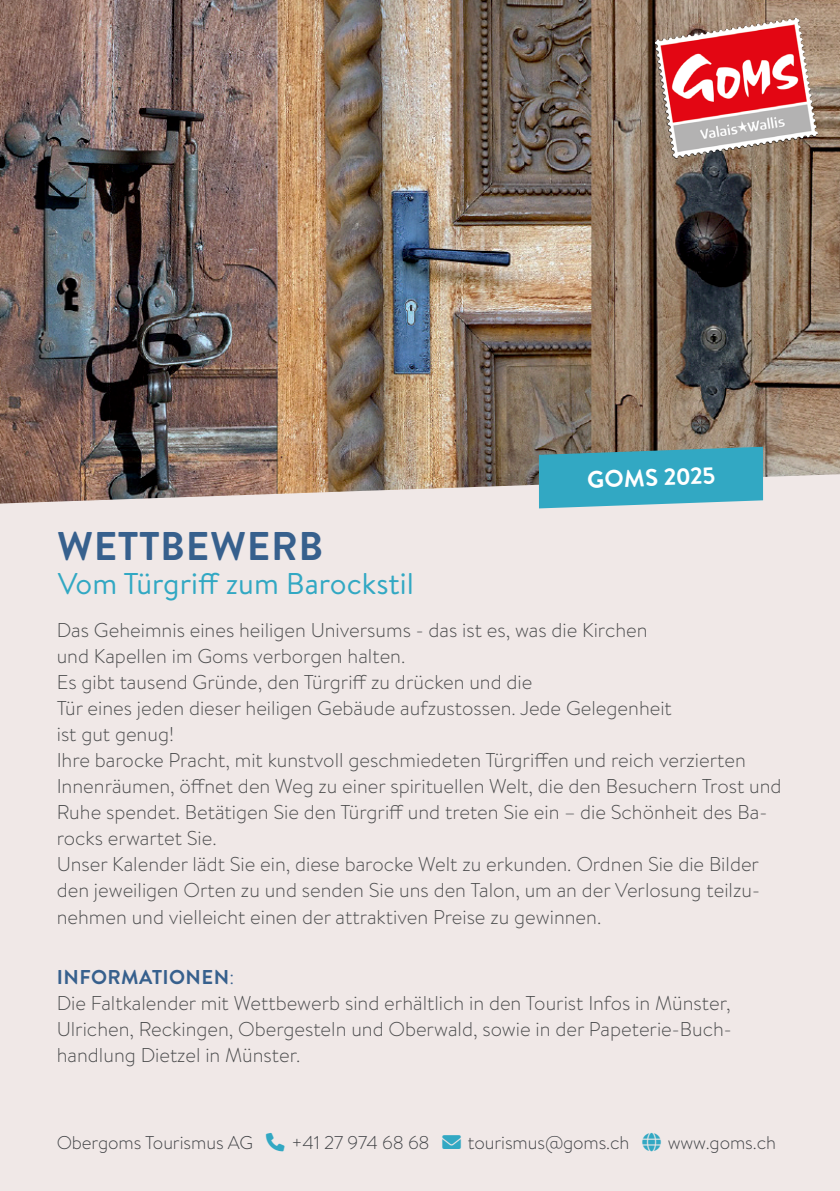
<style>
.page{position:relative;width:840px;height:1191px;background:#fff}
.page>*{position:absolute;margin:0;border:0;box-sizing:border-box;transform-origin:0 0}
.t1{font:700 40px "Brandon Grotesque";letter-spacing:.02em;color:#37608d}
.t2{font:30px "Brandon Text";color:#32a8c3}
.t3{font:700 24px "Brandon Grotesque";color:#fff}
.t4{font:300 20px/26px "Brandon Text";color:#4b4c4d;text-align:justify}
.t5{font:700 20px "Brandon Grotesque";letter-spacing:.02em;color:#37608d}
.t6{font:300 18.4px "Brandon Text";letter-spacing:-.005em;color:#404245}
.s1{font-family:"Brandon Text";font-weight:300}
.s2{color:#32a8c3}
</style>
<div class="page">
<img style="left:0;top:0;width:839px;height:474px">
<div style="left:0;top:474px;width:839px;height:717px;background:#f0e8e7"></div>
<svg style="left:538px;top:447px;width:224px;height:61px;background:#42a7be"></svg>
<img style="left:654px;top:17px;width:162px;height:142px">
<svg style="left:266px;top:1132px;width:18px;height:19px"></svg>
<svg style="left:442px;top:1134px;width:19px;height:14px"></svg>
<svg style="left:642px;top:1132px;width:18px;height:18px"></svg>
<p class="t1" style="left:57px;top:518px;width:268px">WETTBEWERB</p>
<p class="t2" style="left:58px;top:563px;width:357px">Vom Türgriff zum Barockstil</p>
<p class="t3" style="left:586px;top:463px;width:130px;rotate:-2deg">GOMS 2025</p>
<p class="t4" style="left:57px;top:617px;width:592px">Das Geheimnis eines heiligen Universums - das ist es, was die Kirchen</p>
<p class="t4" style="left:57px;top:643px;width:350px">und Kapellen im Goms verborgen halten.</p>
<p class="t4" style="left:57px;top:669px;width:477px">Es gibt tausend Gründe, den Türgriff zu drücken und die</p>
<p class="t4" style="left:57px;top:695px;width:616px">Tür eines jeden dieser heiligen Gebäude aufzustossen. Jede Gelegenheit</p>
<p class="t4" style="left:57px;top:721px;width:119px">ist gut genug!</p>
<p class="t4" style="left:57px;top:747px;width:725px;text-align:left">Ihre barocke Pracht, mit kunstvoll geschmiedeten Türgriffen und reich verzierten Innenräumen, öffnet den Weg zu einer spirituellen Welt, die den Besuchern Trost und Ruhe spendet. Betätigen Sie den Türgriff und treten Sie ein – die Schönheit des Ba&shy;rocks erwartet Sie.</p>
<p class="t4" style="left:57px;top:851px;width:704px">Unser Kalender lädt Sie ein, diese barocke Welt zu erkunden. Ordnen Sie die Bilder den jeweiligen Orten zu und senden Sie uns den Talon, um an der Verlosung teilzu&shy;nehmen und vielleicht einen der attraktiven Preise zu gewinnen.</p>
<p class="t5" style="left:57px;top:962px;width:179px">INFORMATIONEN<span class="s1">:</span></p>
<p class="t4" style="left:57px;top:989px;width:676px">Die Faltkalender mit Wettbewerb sind erhältlich in den Tourist Infos in Münster, Ulrichen, Reckingen, Obergesteln und Oberwald, sowie in der Papeterie-Buch&shy;handlung Dietzel in Münster.</p>
<p class="t6" style="left:57px;top:1129px;width:720px">Obergoms Tourismus AG <span class="s2">□■</span> +41 27 974 68 68 <span class="s2">■❖●□</span> tourismus@goms.ch <span class="s2">●□</span> www.goms.ch</p>
</div>
